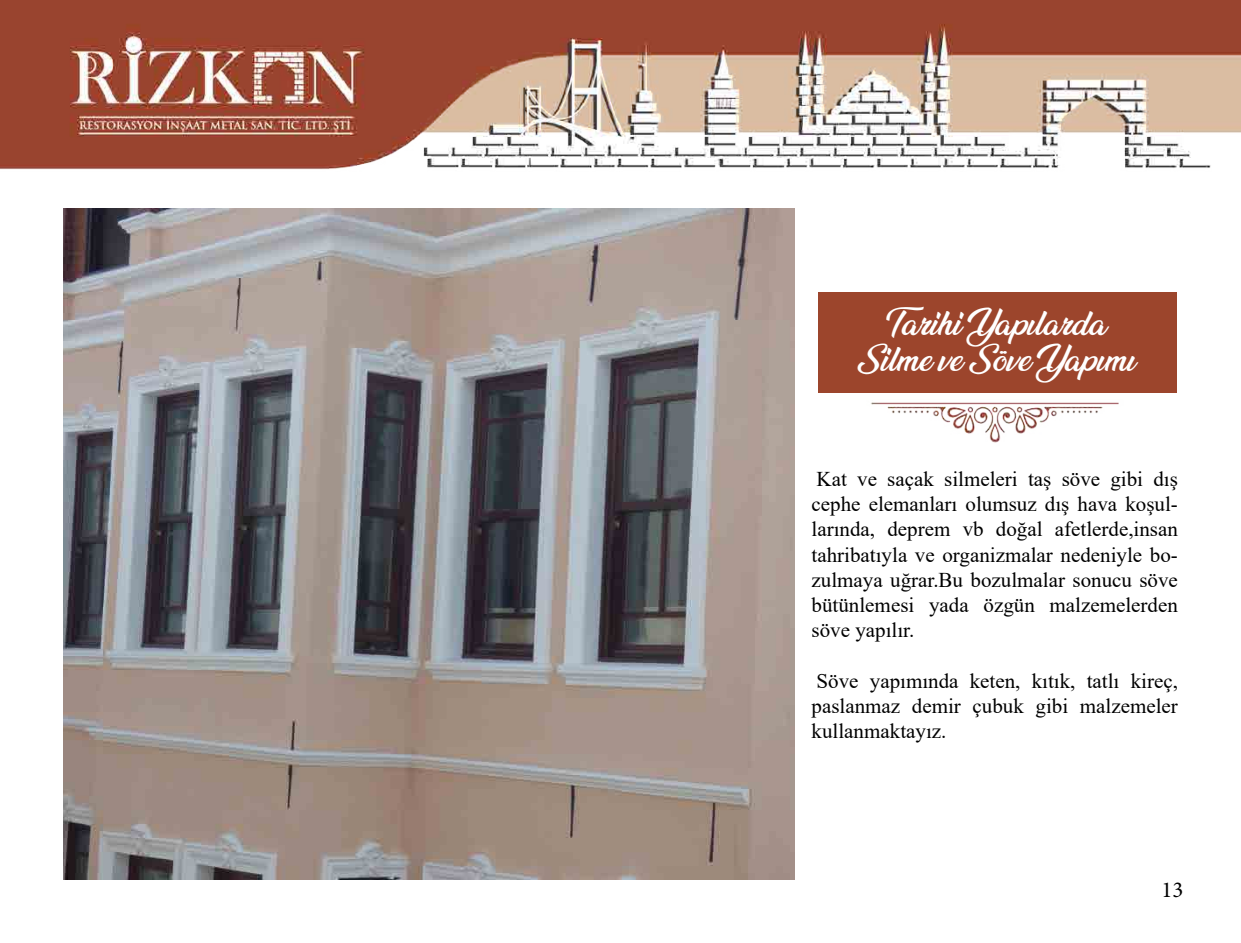
<style>
.page{position:relative;width:1241px;height:943px;background:#fff}
.page>*{position:absolute;margin:0;border:0;box-sizing:border-box;transform-origin:0 0}
.t1{font:900 29.75px/35.7px "Ananda";color:#fff;text-align:center}
.t2{font:22.75px "Minion Pro";color:#000}
.t3{font:21px/25.2px "Times New Roman";color:#000;text-align:justify}
</style>
<div class="page">
<img style="left:0;top:0;width:1240px;height:170px">
<img style="left:871px;top:402px;width:248px;height:41px">
<div style="left:817px;top:293px;width:359px;height:100px;background:#9c452c"></div>
<img style="left:63px;top:208px;width:731px;height:672px">
<h1 class="t1" style="left:857px;top:307px;width:279px">Tarihi Yapılarda<br>Silme ve Söve Yapımı</h1>
<p class="t3" style="left:811px;top:466px;width:368px">Kat ve saçak silmeleri taş söve gibi dış cephe elemanları olumsuz dış hava koşul&shy;larında, deprem vb doğal afetlerde,insan tahribatıyla ve organizmalar nedeniyle bo&shy;zulmaya uğrar.Bu bozulmalar sonucu söve bütünlemesi yada özgün malzemelerden söve yapılır.</p>
<p class="t3" style="left:811px;top:667px;width:368px">Söve yapımında keten, kıtık, tatlı kireç, paslanmaz demir çubuk gibi malzemeler kullanmaktayız.</p>
<p class="t2" style="left:1161px;top:874px;width:23px">13</p>
</div>
